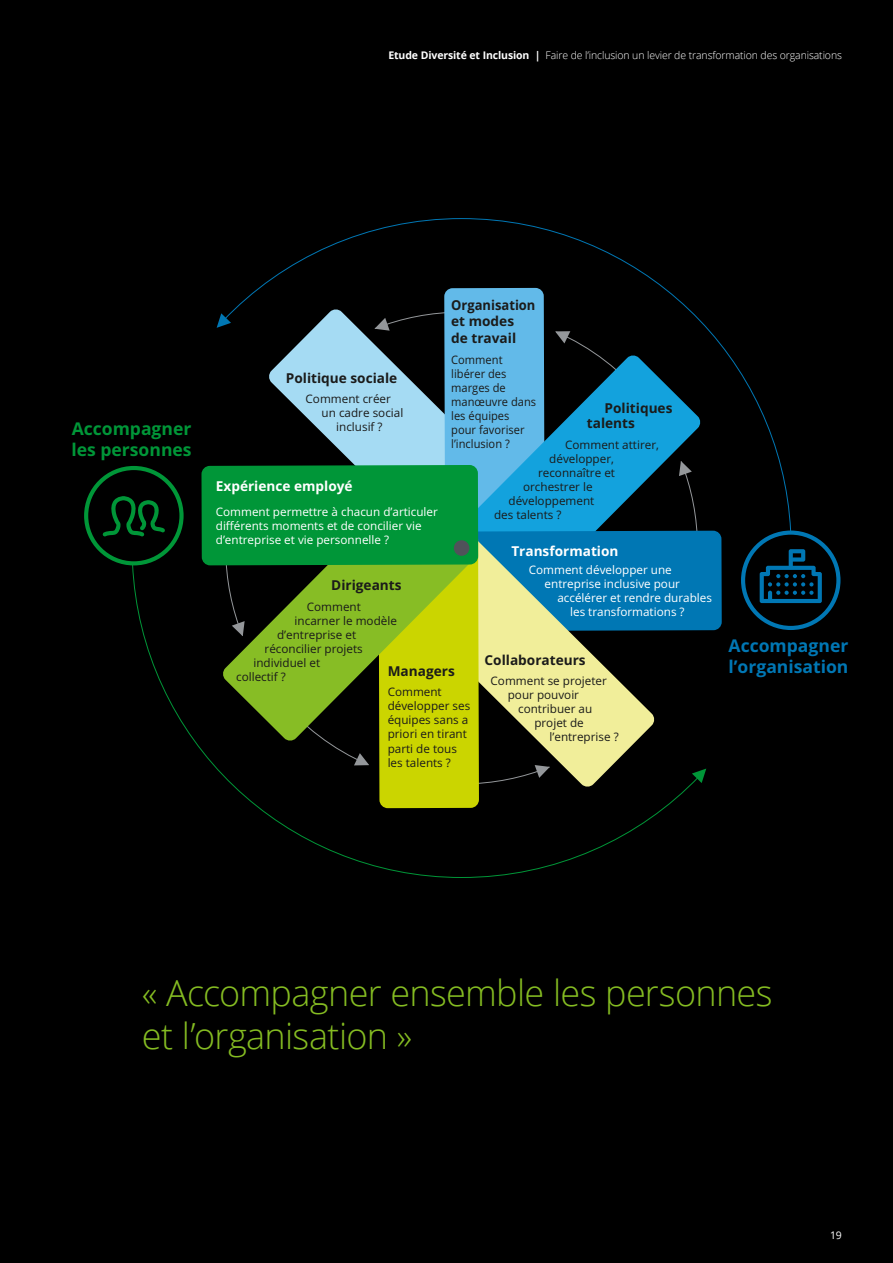
<style>
.page{position:relative;width:893px;height:1263px;background:#000}
.page>*{position:absolute;margin:0;border:0;box-sizing:border-box;transform-origin:0 0}
.t1{font:300 36px/43.2px "Open Sans";letter-spacing:-.02em;color:#85bc22}
.t2{font:700 17.55px/21px "Open Sans";color:#0077b4}
.t3{font:700 17.55px/21px "Open Sans";color:#009638}
.t4{font:700 13.65px "Open Sans";color:#1b1b1a}
.t5{font:700 13.65px "Open Sans";color:#fff}
.t6{font:700 13.65px/16.4px "Open Sans";color:#1b1b1a;scale:.95 1}
.t7{font:11.7px/14.1px "Open Sans";color:#1b1b1a}
.t8{font:11.7px/14.1px "Open Sans";color:#fff}
.t9{font:11.7px/14.1px "Open Sans";color:#1b1b1a;scale:.95 1}
.t10{font:300 10.5px "Open Sans";letter-spacing:-.01em;color:#fff}
.t11{font:10.5px "Open Sans";color:#fff}
.s1{font-weight:700}
</style>
<div class="page">
<svg style="left:84px;top:218px;width:757px;height:660px"></svg>
<p class="t10" style="left:388px;top:48px;width:455px"><span class="s1">Etude Diversité et Inclusion |</span> Faire de l’inclusion un levier de transformation des organisations</p>
<h2 class="t3" style="left:71px;top:417px;width:122px">Accompagner les personnes</h2>
<p class="t4" style="left:286px;top:368px;width:113px">Politique sociale</p>
<p class="t7" style="left:306px;top:392px;width:87px">Comment créer</p>
<p class="t7" style="left:322px;top:406px;width:83px">un cadre social</p>
<p class="t7" style="left:336px;top:420px;width:48px">inclusif ?</p>
<p class="t5" style="left:216px;top:476px;width:138px">Expérience employé</p>
<p class="t8" style="left:216px;top:504px;width:224px">Comment permettre à chacun d’articuler différents moments et de concilier vie d’entreprise et vie personnelle ?</p>
<p class="t6" style="left:451px;top:297px;width:90px">Organisation et modes<br>de travail</p>
<p class="t9" style="left:451px;top:352px;width:91px">Comment libérer des marges de manœuvre dans les équipes pour favoriser l’inclusion ?</p>
<p class="t4" style="left:605px;top:399px;width:69px">Politiques</p>
<p class="t4" style="left:587px;top:413px;width:50px">talents</p>
<p class="t7" style="left:565px;top:437px;width:95px">Comment attirer,</p>
<p class="t7" style="left:549px;top:451px;width:66px">développer,</p>
<p class="t7" style="left:538px;top:465px;width:79px">reconnaître et</p>
<p class="t7" style="left:523px;top:479px;width:71px">orchestrer le</p>
<p class="t7" style="left:508px;top:493px;width:87px">développement</p>
<p class="t7" style="left:494px;top:507px;width:69px">des talents ?</p>
<p class="t5" style="left:511px;top:541px;width:109px">Transformation</p>
<p class="t4" style="left:331px;top:576px;width:72px">Dirigeants</p>
<p class="t7" style="left:295px;top:599px;width:104px;text-indent:12px">Comment incarner le modèle</p>
<p class="t7" style="left:265px;top:642px;width:100px">réconcilier projets</p>
<p class="t7" style="left:388px;top:685px;width:84px">Comment développer ses équipes sans a priori en tirant parti de tous les talents ?</p>
<p class="t7" style="left:277px;top:628px;width:81px">d’entreprise et</p>
<p class="t7" style="left:236px;top:656px;width:86px;text-indent:17px">individuel et collectif ?</p>
<p class="t4" style="left:388px;top:662px;width:69px">Managers</p>
<p class="t8" style="left:529px;top:562px;width:144px">Comment développer une</p>
<p class="t8" style="left:545px;top:577px;width:137px">entreprise inclusive pour</p>
<p class="t8" style="left:557px;top:590px;width:156px">accélérer et rendre durables</p>
<p class="t8" style="left:570px;top:604px;width:116px">les transformations ?</p>
<p class="t4" style="left:484px;top:651px;width:103px">Collaborateurs</p>
<p class="t7" style="left:491px;top:673px;width:118px">Comment se projeter</p>
<p class="t7" style="left:508px;top:687px;width:73px">pour pouvoir</p>
<p class="t7" style="left:518px;top:701px;width:76px">contribuer au</p>
<p class="t7" style="left:534px;top:715px;width:51px">projet de</p>
<p class="t7" style="left:549px;top:729px;width:71px">l’entreprise ?</p>
<h2 class="t2" style="left:728px;top:635px;width:122px">Accompagner l’organisation</h2>
<h1 class="t1" style="left:142px;top:970px;width:632px">« Accompagner ensemble les personnes et l’organisation »</h1>
<p class="t11" style="left:830px;top:1228px;width:13px">19</p>
</div>
